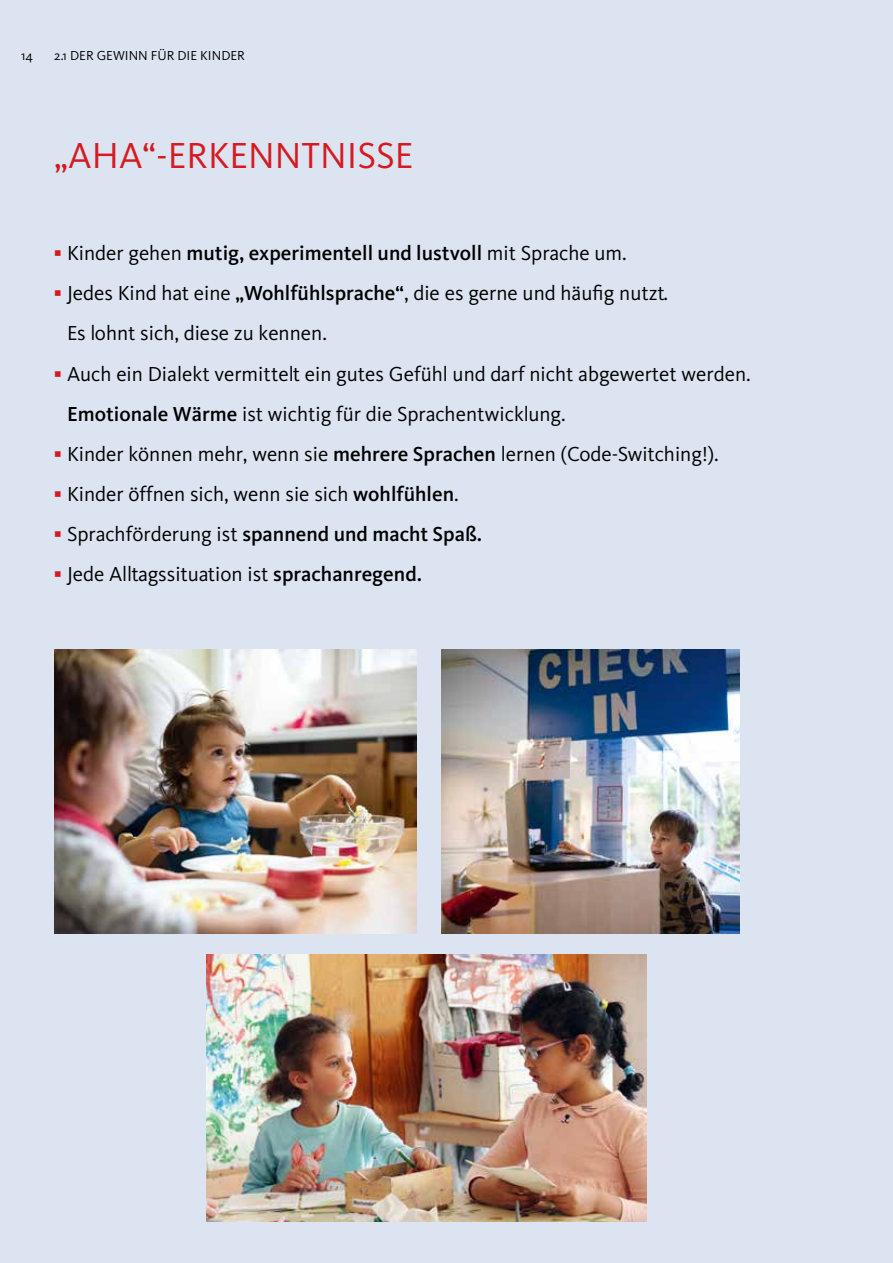
<style>
.page{position:relative;width:893px;height:1263px;background:#dbe4f0}
.page>*{position:absolute;margin:0;border:0;box-sizing:border-box;transform-origin:0 0}
.t1{font:37.5px "Kievit";color:#d71920}
.t2{font:21px/40px "Kievit";color:#000}
.t3{font:500 21px "Kievit";color:#000}
.t4{font:13.5px "Kievit";color:#000}
.s1{font-family:"Arial";font-weight:700;color:#d71920}
.s2{font-weight:400}
.s3{font-weight:500}
</style>
<div class="page">
<img style="left:54px;top:649px;width:363px;height:285px">
<img style="left:206px;top:954px;width:440px;height:268px">
<img style="left:442px;top:649px;width:297px;height:285px">
<p class="t4" style="left:21px;top:48px;width:13px">14</p>
<p class="t4" style="left:54px;top:48px;width:192px">2.1 DER GEWINN FÜR DIE KINDER</p>
<h1 class="t1" style="left:54px;top:135px;width:361px">„AHA“-ERKENNTNISSE</h1>
<p class="t3" style="left:54px;top:241px;width:574px"><span class="s1">▪</span> <span class="s2">Kinder gehen</span> mutig, experimentell und lustvoll <span class="s2">mit Sprache um.</span></p>
<p class="t2" style="left:67px;top:274px;width:603px;text-indent:-13px"><span class="s1">▪</span> Jedes Kind hat eine <span class="s3">„Wohlfühlsprache“</span>, die es gerne und häufig nutzt.<br>Es lohnt sich, diese zu kennen.</p>
<p class="t2" style="left:67px;top:354px;width:685px;text-indent:-13px"><span class="s1">▪</span> Auch ein Dialekt vermittelt ein gutes Gefühl und darf nicht abgewertet werden.<br><span class="s3">Emotionale Wärme</span> ist wichtig für die Sprachentwicklung.</p>
<p class="t2" style="left:54px;top:434px;width:666px"><span class="s1">▪</span> Kinder können mehr, wenn sie <span class="s3">mehrere Sprachen</span> lernen (Code-Switching!).</p>
<p class="t2" style="left:54px;top:474px;width:406px"><span class="s1">▪</span> Kinder öffnen sich, wenn sie sich <span class="s3">wohlfühlen</span>.</p>
<p class="t3" style="left:54px;top:522px;width:429px"><span class="s1">▪</span> <span class="s2">Sprachförderung ist</span> spannend und macht Spaß.</p>
<p class="t2" style="left:54px;top:554px;width:369px"><span class="s1">▪</span> Jede Alltagssituation ist <span class="s3">sprachanregend.</span></p>
</div>
